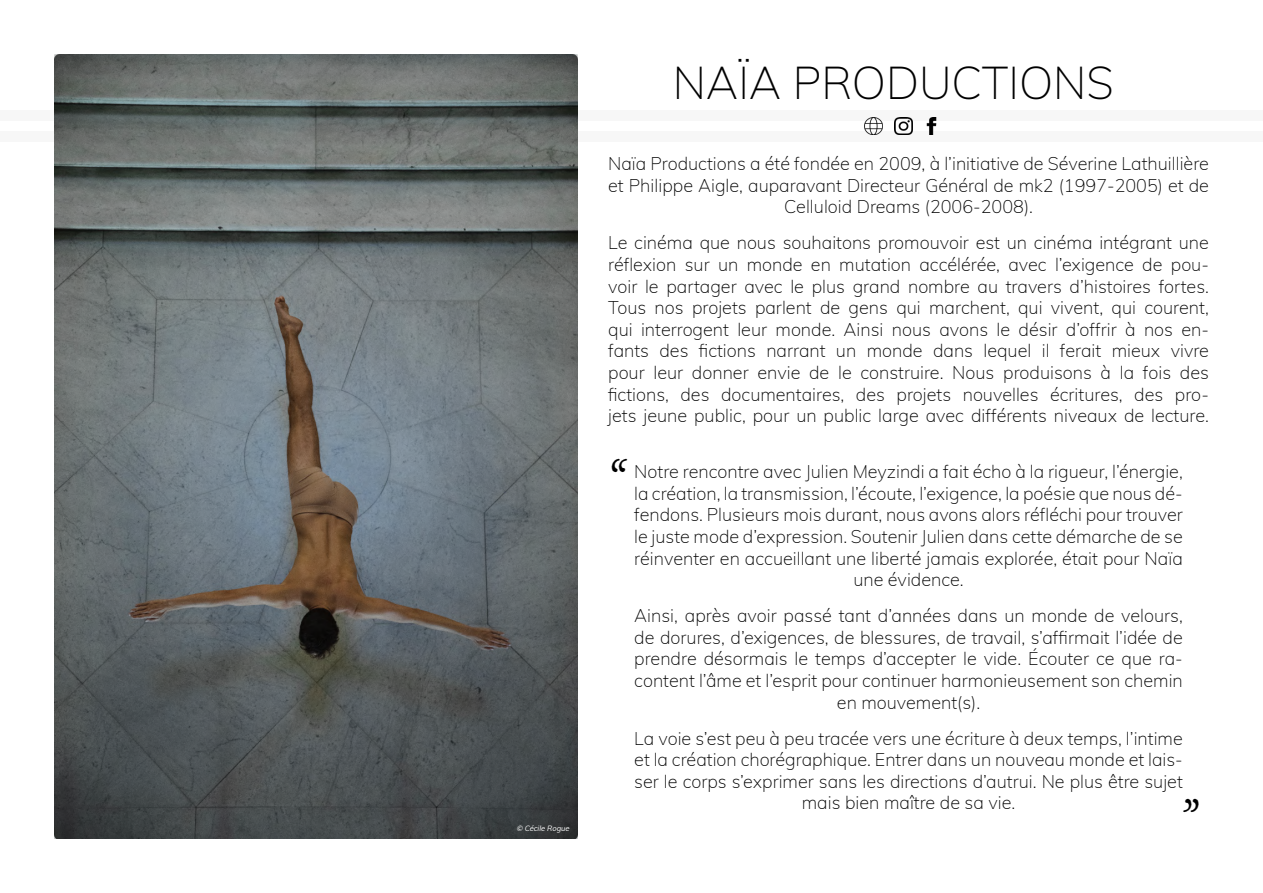
<style>
.page{position:relative;width:1263px;height:893px;background:#fff}
.page>*{position:absolute;margin:0;border:0;box-sizing:border-box;transform-origin:0 0}
.t1{font:200 45px "Muli";color:#000}
.t2{font:39px "Trattatello";color:#000}
.t3{font:200 18px/21.6px "Muli";color:#000;text-align:center}
.t4{font:italic 7.5px "Muli";color:#fff}
</style>
<div class="page">
<div style="left:0;top:110px;width:1263px;height:10px;background:#f7f7f7"></div>
<div style="left:0;top:131px;width:1263px;height:10px;background:#f7f7f7"></div>
<img style="left:54px;top:54px;width:523px;height:785px">
<img style="left:895px;top:117px;width:17px;height:18px">
<img style="left:865px;top:117px;width:17px;height:18px">
<img style="left:926px;top:117px;width:11px;height:18px">
<p class="t4" style="left:516px;top:823px;width:56px">© Cécile Rogue</p>
<h1 class="t1" style="left:673px;top:50px;width:442px">NAÏA PRODUCTIONS</h1>
<p class="t3" style="left:608px;top:152px;width:602px">Naïa Productions a été fondée en 2009, à l’initiative de Séverine Lathuillière et Philippe Aigle, auparavant Directeur Général de mk2 (1997-2005) et de<br>Celluloid Dreams (2006-2008).</p>
<p class="t3" style="left:608px;top:231px;width:602px;text-align:justify">Le cinéma que nous souhaitons promouvoir est un cinéma intégrant une réflexion sur un monde en mutation accélérée, avec l’exigence de pou&shy;voir le partager avec le plus grand nombre au travers d’histoires fortes.<br>Tous nos projets parlent de gens qui marchent, qui vivent, qui courent, qui interrogent leur monde. Ainsi nous avons le désir d’offrir à nos en&shy;fants des fictions narrant un monde dans lequel il ferait mieux vivre pour leur donner envie de le construire. Nous produisons à la fois des fictions, des documentaires, des projets nouvelles écritures, des pro&shy;jets jeune public, pour un public large avec différents niveaux de lecture.</p>
<h2 class="t2" style="left:610px;top:438px;width:17px">«</h2>
<p class="t3" style="left:634px;top:460px;width:550px">Notre rencontre avec Julien Meyzindi a fait écho à la rigueur, l’énergie, la création, la transmission, l’écoute, l’exigence, la poésie que nous dé&shy;fendons. Plusieurs mois durant, nous avons alors réfléchi pour trouver le juste mode d’expression. Soutenir Julien dans cette démarche de se réinventer en accueillant une liberté jamais explorée, était pour Naïa une évidence.</p>
<p class="t3" style="left:634px;top:604px;width:550px">Ainsi, après avoir passé tant d’années dans un monde de velours, de dorures, d’exigences, de blessures, de travail, s’affirmait l’idée de prendre désormais le temps d’accepter le vide. Écouter ce que ra&shy;content l’âme et l’esprit pour continuer harmonieusement son chemin en mouvement(s).</p>
<p class="t3" style="left:634px;top:727px;width:550px">La voie s’est peu à peu tracée vers une écriture à deux temps, l’intime et la création chorégraphique. Entrer dans un nouveau monde et lais&shy;ser le corps s’exprimer sans les directions d’autrui. Ne plus être sujet mais bien maître de sa vie.</p>
<h2 class="t2" style="left:1182px;top:779px;width:19px">»</h2>
</div>
